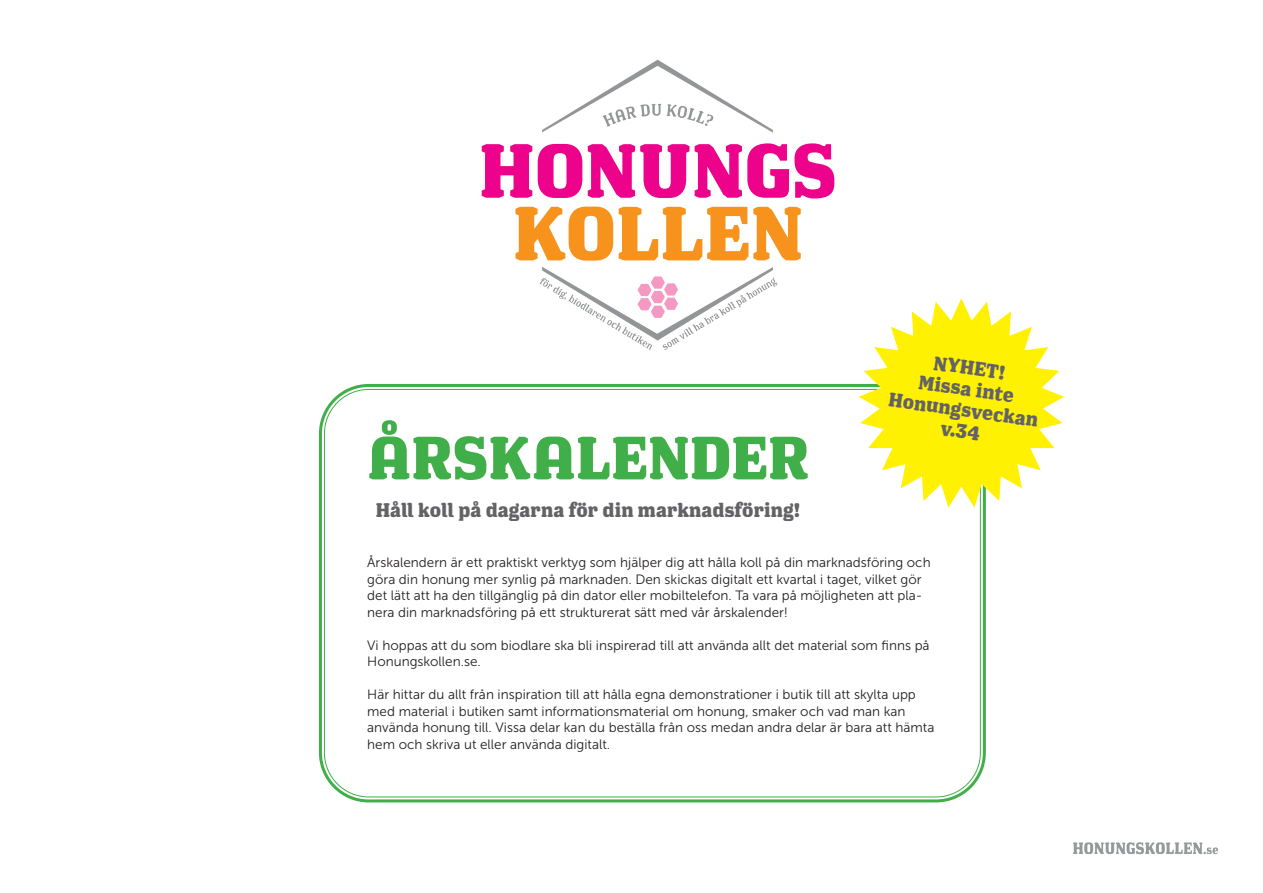
<style>
.page{position:relative;width:1263px;height:893px;background:#fff}
.page>*{position:absolute;margin:0;border:0;box-sizing:border-box;transform-origin:0 0}
.t1{font:700 60px "Los Feliz OT";color:#40ae49}
.t2{font:700 19.5px/21.3px "Los Feliz OT";color:#636366;text-align:center}
.t3{font:13.5px/16.5px "Museo Sans 300";color:#231f20}
</style>
<div class="page">
<img style="left:1073px;top:842px;width:146px;height:13px">
<div style="left:319px;top:384px;width:667px;height:418px;border:3px solid #40ae49;border-radius:48px"></div>
<svg style="left:858px;top:298px;width:206px;height:210px"></svg>
<svg style="left:515px;top:207px;width:286px;height:54px"></svg>
<svg style="left:482px;top:143px;width:352px;height:55px"></svg>
<svg style="left:542px;top:59px;width:231px;height:74px"></svg>
<svg style="left:540px;top:267px;width:238px;height:83px"></svg>
<h1 class="t1" style="left:367px;top:420px;width:443px">ÅRSKALENDER</h1>
<h2 class="t2" style="left:896px;top:346px;width:152px;rotate:8deg">NYHET!<br>Missa inte<br>Honungsveckan v.34</h2>
<h2 class="t2" style="left:376px;top:499px;width:426px">Håll koll på dagarna för din marknadsföring!</h2>
<p class="t3" style="left:367px;top:554px;width:565px">Årskalendern är ett praktiskt verktyg som hjälper dig att hålla koll på din marknadsföring och göra din honung mer synlig på marknaden. Den skickas digitalt ett kvartal i taget, vilket gör det lätt att ha den tillgänglig på din dator eller mobiltelefon. Ta vara på möjligheten att pla&shy;nera din marknadsföring på ett strukturerat sätt med vår årskalender!</p>
<p class="t3" style="left:367px;top:637px;width:564px">Vi hoppas att du som biodlare ska bli inspirerad till att använda allt det material som finns på<br>Honungskollen.se.</p>
<p class="t3" style="left:367px;top:686px;width:569px">Här hittar du allt från inspiration till att hålla egna demonstrationer i butik till att skylta upp med material i butiken samt informationsmaterial om honung, smaker och vad man kan använda honung till. Vissa delar kan du beställa från oss medan andra delar är bara att hämta hem och skriva ut eller använda digitalt.</p>
</div>
